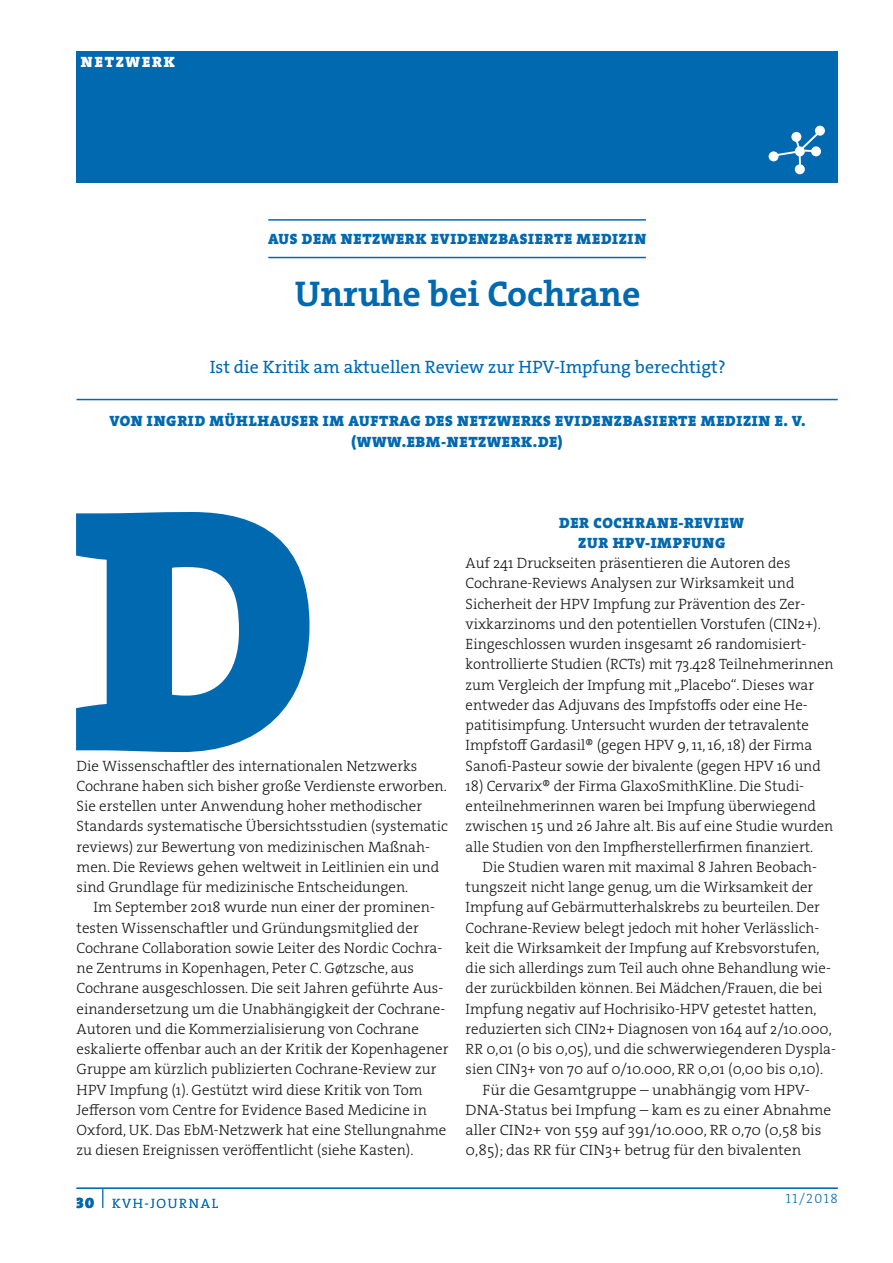
<style>
.page{position:relative;width:893px;height:1263px;background:#fff}
.page>*{position:absolute;margin:0;border:0;box-sizing:border-box;transform-origin:0 0}
.t1{font:351px "The Serif HP9 Blk";color:#0069b0}
.t2{font:36px "The Serif HP7 Bld";color:#0069b0}
.t3{font:18px "The Serif HP5 Plain";color:#0069b0}
.t4{font:15px/20.2px "The Serif HP3 Lig";color:#111416}
.t5{font:15px "The Serif HP3 Lig";color:#111416;scale:1.04 1}
.t6{font:15px/20.2px "The Serif HP9 Blk";letter-spacing:.045em;color:#0069b0}
.t7{font:15px "The Serif HP9 Blk";letter-spacing:.125em;color:#fff}
.t8{font:13.5px "The Serif HP3 Lig";letter-spacing:.11em;color:#0069b0}
.s1{font-family:"The Serif HP9 Blk";font-size:15px}
</style>
<div class="page">
<hr style="left:77px;top:1188px;width:761px;height:1px;background:#0069b0">
<div style="left:77px;top:51px;width:761px;height:132px;background:#0069b0"></div>
<svg style="left:815px;top:126px;width:10px;height:10px"></svg>
<div style="left:795px;top:164px;width:10px;height:10px;background:#fff;border-radius:50%"></div>
<div style="left:769px;top:151px;width:10px;height:10px;background:#fff;border-radius:50%"></div>
<svg style="left:773px;top:129px;width:50px;height:36px"></svg>
<hr style="left:77px;top:399px;width:761px;height:1px;background:#0069b0">
<hr style="left:268px;top:219px;width:378px;height:2px;background:#0069b0">
<hr style="left:268px;top:257px;width:378px;height:1px;background:#0069b0">
<p class="t7" style="left:81px;top:52px;width:59px">RUBRIK</p>
<p class="t7" style="left:81px;top:52px;width:95px">NETZWERK</p>
<p class="t6" style="left:268px;top:229px;width:379px">AUS DEM NETZWERK EVIDENZBASIERTE MEDIZIN</p>
<h2 class="t2" style="left:295px;top:270px;width:347px">Unruhe bei Cochrane</h2>
<p class="t3" style="left:210px;top:355px;width:518px">Ist die Kritik am aktuellen Review zur HPV-Impfung berechtigt?</p>
<p class="t6" style="left:109px;top:411px;width:698px;text-align:center">VON INGRID MÜHLHAUSER IM AUFTRAG DES NETZWERKS EVIDENZBASIERTE MEDIZIN E. V. (WWW.EBM-NETZWERK.DE)</p>
<h1 class="t1" style="left:71px;top:392px;width:235px">D</h1>
<p class="t4" style="left:77px;top:755px;width:373px">Die Wissenschaftler des internationalen Netzwerks Cochrane haben sich bisher große Verdienste erworben.<br>Sie erstellen unter Anwendung hoher methodischer Standards systematische Übersichtsstudien (systematic reviews) zur Bewertung von medizinischen Maßnah&shy;men. Die Reviews gehen weltweit in Leitlinien ein und sind Grundlage für medizinische Entscheidungen.</p>
<p class="t4" style="left:77px;top:897px;width:373px;text-indent:17px">Im September 2018 wurde nun einer der prominen&shy;testen Wissenschaftler und Gründungsmitglied der Cochrane Collaboration sowie Leiter des Nordic Cochra&shy;ne Zentrums in Kopenhagen, Peter C. Gøtzsche, aus Cochrane ausgeschlossen. Die seit Jahren geführte Aus&shy;einandersetzung um die Unabhängigkeit der Cochrane-Autoren und die Kommerzialisierung von Cochrane eskalierte offenbar auch an der Kritik der Kopenhagener Gruppe am kürzlich publizierten Cochrane-Review zur HPV Impfung (1). Gestützt wird diese Kritik von Tom Jefferson vom Centre for Evidence Based Medicine in Oxford, UK. Das EbM-Netzwerk hat eine Stellungnahme zu diesen Ereignissen veröffentlicht (siehe Kasten).</p>
<p class="t6" style="left:578px;top:512px;width:168px;text-indent:-19px">DER COCHRANE-REVIEW<br>ZUR HPV</p>
<p class="t6" style="left:645px;top:532px;width:82px">-IMPFUNG</p>
<p class="t4" style="left:466px;top:553px;width:369px">Auf 241 Druckseiten präsentieren die Autoren des Cochrane-Reviews Analysen zur Wirksamkeit und Sicherheit der HPV Impfung zur Prävention des Zer&shy;vixkarzinoms und den potentiellen Vorstufen (CIN2+).<br>Eingeschlossen wurden insgesamt 26 randomisiert&shy;kontrollierte Studien (RCTs) mit 73.428 Teilnehmerinnen zum Vergleich der Impfung mit „Placebo“. Dieses war entweder das Adjuvans des Impfstoffs oder eine He&shy;patitisimpfung. Untersucht wurden der tetravalente Impfstoff Gardasil® (gegen HPV 9, 11, 16, 18) der Firma Sanofi-Pasteur sowie der bivalente (gegen HPV 16 und</p>
<p class="t4" style="left:466px;top:776px;width:369px">18) Cervarix® der Firma GlaxoSmithKline. Die Studi&shy;enteilnehmerinnen waren bei Impfung überwiegend zwischen 15 und 26 Jahre alt. Bis auf eine Studie wurden alle Studien von den Impfherstellerfirmen finanziert.</p>
<p class="t4" style="left:483px;top:857px;width:336px">Die Studien waren mit maximal 8 Jahren Beobach-</p>
<p class="t4" style="left:466px;top:877px;width:349px">tungszeit nicht lange genug, um die Wirksamkeit der</p>
<p class="t4" style="left:466px;top:897px;width:356px">Impfung auf Gebärmutterhalskrebs zu beurteilen. Der</p>
<p class="t4" style="left:466px;top:917px;width:355px">Cochrane-Review belegt jedoch mit hoher Verlässlich-</p>
<p class="t4" style="left:466px;top:938px;width:355px">keit die Wirksamkeit der Impfung auf Krebsvorstufen,</p>
<p class="t4" style="left:466px;top:958px;width:367px">die sich allerdings zum Teil auch ohne Behandlung wie-</p>
<p class="t4" style="left:466px;top:978px;width:358px">der zurückbilden können. Bei Mädchen/Frauen, die bei</p>
<p class="t4" style="left:466px;top:998px;width:352px">Impfung negativ auf Hochrisiko-HPV getestet hatten,</p>
<p class="t4" style="left:466px;top:1019px;width:368px">reduzierten sich CIN2+ Diagnosen von 164 auf 2/10.000,</p>
<p class="t4" style="left:466px;top:1039px;width:372px">RR 0,01 (0 bis 0,05), und die schwerwiegenderen Dyspla-</p>
<p class="t4" style="left:466px;top:1059px;width:359px">sien CIN3+ von 70 auf 0/10.000, RR 0,01 (0,00 bis 0,10).</p>
<p class="t5" style="left:483px;top:1080px;width:316px">Für die Gesamtgruppe – unabhängig vom HPV-</p>
<p class="t5" style="left:466px;top:1100px;width:353px">DNA-Status bei Impfung – kam es zu einer Abnahme</p>
<p class="t5" style="left:466px;top:1120px;width:344px">aller CIN2+ von 559 auf 391/10.000, RR 0,70 (0,58 bis</p>
<p class="t5" style="left:466px;top:1141px;width:324px">0,85); das RR für CIN3+ betrug für den bivalenten</p>
<p class="t8" style="left:77px;top:1194px;width:143px"><span class="s1">30</span> <sup>|</sup> KVH-JournaL</p>
<p class="t8" style="left:786px;top:1190px;width:53px">11/2018</p>
</div>
